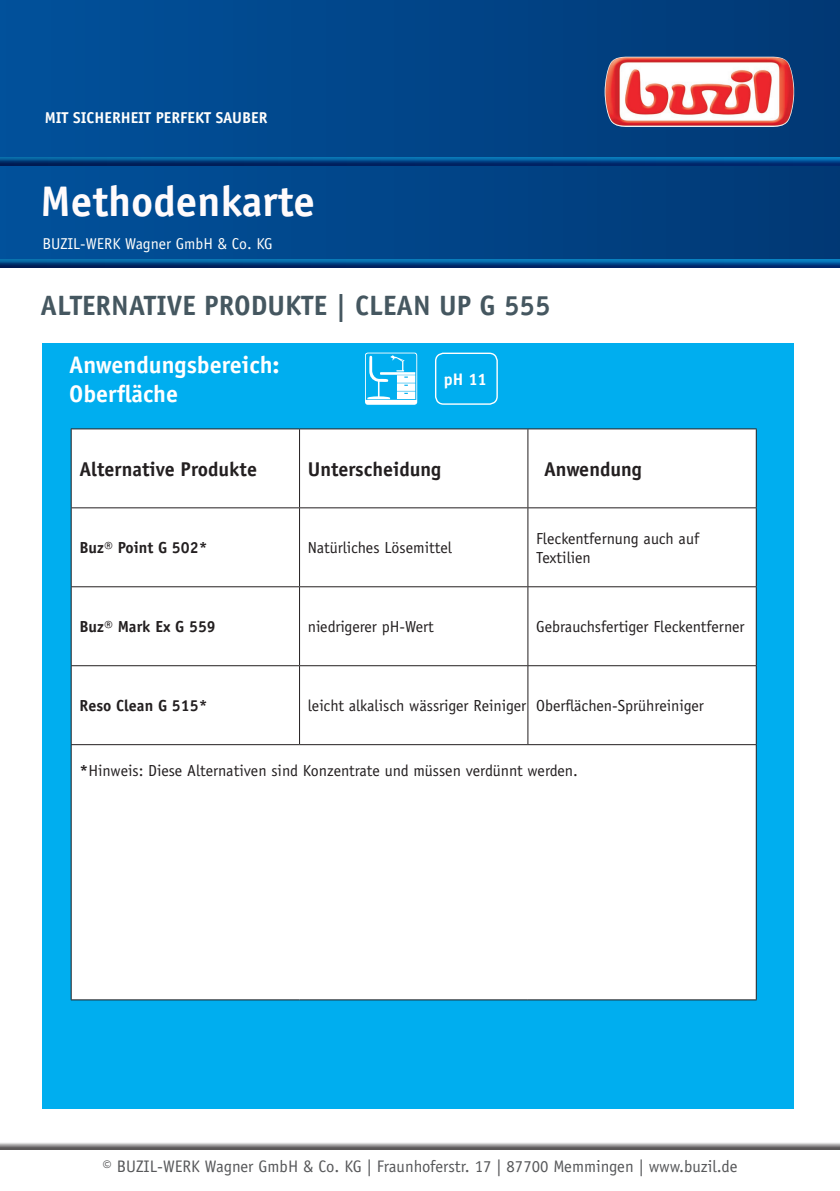
<style>
.page{position:relative;width:840px;height:1191px;background:#fff}
.page>*{position:absolute;margin:0;border:0;box-sizing:border-box;transform-origin:0 0}
.t1{font:700 42.8px "Officina Sans Std";color:#fffbfc}
.t2{font:700 28px "Officina Sans Std";color:#455760}
.t3{font:700 24px/28.8px "Officina Sans Std";color:#fff}
.t4{font:700 20px "Officina Sans Std";color:#231f20}
.t5{font:16.8px "Officina Sans Std";color:#57585a}
.t6{font:700 16.8px "Officina Sans Std";color:#fff}
.t7{font:16px/19.2px "Officina Sans Std";color:#231f20}
.t8{font:700 16px "Officina Sans Std";color:#231f20}
.t9{font:15.8px "Officina Sans Std";color:#fffefc}
.t10{font:700 15.8px "Officina Sans Std";color:#fffefc}
.s1{font-weight:700}
</style>
<div class="page">
<div style="left:42px;top:343px;width:751px;height:766px;background:#00aeef"></div>
<div style="left:0;top:0;width:839px;height:267px;background:linear-gradient(to right,#01519b,#013975)"></div>
<div style="left:0;top:155px;width:839px;height:9px;background:#1085ba;opacity:.75"></div>
<div style="left:0;top:157px;width:839px;height:10px;background:#01519b;opacity:.75"></div>
<div style="left:0;top:258px;width:839px;height:12px;background:#01519b;opacity:.75"></div>
<div style="left:0;top:1133px;width:839px;height:20px;background:#231f20;opacity:.75"></div>
<img style="left:604px;top:57px;width:189px;height:70px">
<div style="left:72px;top:429px;width:683px;height:570px;background:#fff"></div>
<hr style="left:299px;top:429px;width:1px;height:78px;background:#231f20">
<hr style="left:527px;top:429px;width:1px;height:78px;background:#231f20">
<hr style="left:755px;top:429px;width:1px;height:78px;background:#231f20">
<hr style="left:299px;top:508px;width:1px;height:78px;background:#231f20">
<hr style="left:527px;top:508px;width:1px;height:78px;background:#231f20">
<hr style="left:755px;top:508px;width:1px;height:78px;background:#231f20">
<hr style="left:299px;top:587px;width:1px;height:78px;background:#231f20">
<hr style="left:527px;top:587px;width:1px;height:78px;background:#231f20">
<hr style="left:755px;top:587px;width:1px;height:78px;background:#231f20">
<hr style="left:299px;top:666px;width:1px;height:78px;background:#231f20">
<hr style="left:527px;top:666px;width:1px;height:78px;background:#231f20">
<hr style="left:755px;top:666px;width:1px;height:78px;background:#231f20">
<hr style="left:755px;top:745px;width:1px;height:254px;background:#231f20">
<hr style="left:71px;top:428px;width:228px;height:1px;background:#231f20">
<hr style="left:71px;top:429px;width:1px;height:78px;background:#231f20">
<hr style="left:299px;top:428px;width:228px;height:1px;background:#231f20">
<hr style="left:527px;top:428px;width:229px;height:1px;background:#231f20">
<hr style="left:71px;top:507px;width:228px;height:1px;background:#231f20">
<hr style="left:71px;top:508px;width:1px;height:78px;background:#231f20">
<hr style="left:299px;top:507px;width:228px;height:1px;background:#231f20">
<hr style="left:527px;top:507px;width:229px;height:1px;background:#231f20">
<hr style="left:71px;top:586px;width:228px;height:1px;background:#231f20">
<hr style="left:71px;top:587px;width:1px;height:78px;background:#231f20">
<hr style="left:299px;top:586px;width:228px;height:1px;background:#231f20">
<hr style="left:527px;top:586px;width:229px;height:1px;background:#231f20">
<hr style="left:71px;top:665px;width:228px;height:1px;background:#231f20">
<hr style="left:71px;top:666px;width:1px;height:78px;background:#231f20">
<hr style="left:299px;top:665px;width:228px;height:1px;background:#231f20">
<hr style="left:527px;top:665px;width:229px;height:1px;background:#231f20">
<hr style="left:71px;top:744px;width:228px;height:1px;background:#231f20">
<hr style="left:71px;top:745px;width:1px;height:254px;background:#231f20">
<hr style="left:299px;top:744px;width:228px;height:1px;background:#231f20">
<hr style="left:527px;top:744px;width:229px;height:1px;background:#231f20">
<hr style="left:71px;top:999px;width:228px;height:1px;background:#231f20">
<hr style="left:299px;top:999px;width:228px;height:1px;background:#231f20">
<hr style="left:527px;top:999px;width:229px;height:1px;background:#231f20">
<div style="left:434px;top:352px;width:63px;height:53px;border:1px solid #fff;border-radius:8px"></div>
<svg style="left:365px;top:352px;width:52px;height:53px"></svg>
<p class="t10" style="left:45px;top:108px;width:224px">MIT SICHERHEIT PERFEKT SAUBER</p>
<h1 class="t1" style="left:41px;top:175px;width:276px">Methodenkarte</h1>
<p class="t9" style="left:42px;top:234px;width:232px">BUZIL-WERK Wagner GmbH &amp; Co. KG</p>
<h2 class="t2" style="left:41px;top:288px;width:511px">ALTERNATIVE PRODUKTE | CLEAN UP G 555</h2>
<h3 class="t3" style="left:69px;top:350px;width:212px">Anwendungsbereich:<br>Oberfläche</h3>
<p class="t6" style="left:443px;top:368px;width:45px">pH 11</p>
<p class="t4" style="left:79px;top:456px;width:179px">Alternative Produkte</p>
<p class="t4" style="left:307px;top:456px;width:135px">Unterscheidung</p>
<p class="t4" style="left:543px;top:456px;width:99px">Anwendung</p>
<p class="t8" style="left:79px;top:537px;width:130px">Buz® Point G 502*</p>
<p class="t7" style="left:307px;top:538px;width:146px">Natürliches Lösemittel</p>
<p class="t7" style="left:536px;top:528px;width:164px">Fleckentfernung auch auf<br>Textilien</p>
<p class="t8" style="left:79px;top:616px;width:138px">Buz® Mark Ex G 559</p>
<p class="t7" style="left:307px;top:617px;width:128px">niedrigerer pH-Wert</p>
<p class="t7" style="left:536px;top:617px;width:210px">Gebrauchsfertiger Fleckentferner</p>
<p class="t8" style="left:79px;top:695px;width:130px">Reso Clean G 515*</p>
<p class="t7" style="left:307px;top:696px;width:397px">leicht alkalisch wässriger Reiniger Oberflächen-Sprühreiniger</p>
<p class="t7" style="left:79px;top:761px;width:499px"><span class="s1">*</span>Hinweis: Diese Alternativen sind Konzentrate und müssen verdünnt werden.</p>
<p class="t5" style="left:102px;top:1156px;width:636px">© BUZIL-WERK Wagner GmbH &amp; Co. KG | Fraunhoferstr. 17 | 87700 Memmingen | www.buzil.de</p>
</div>
